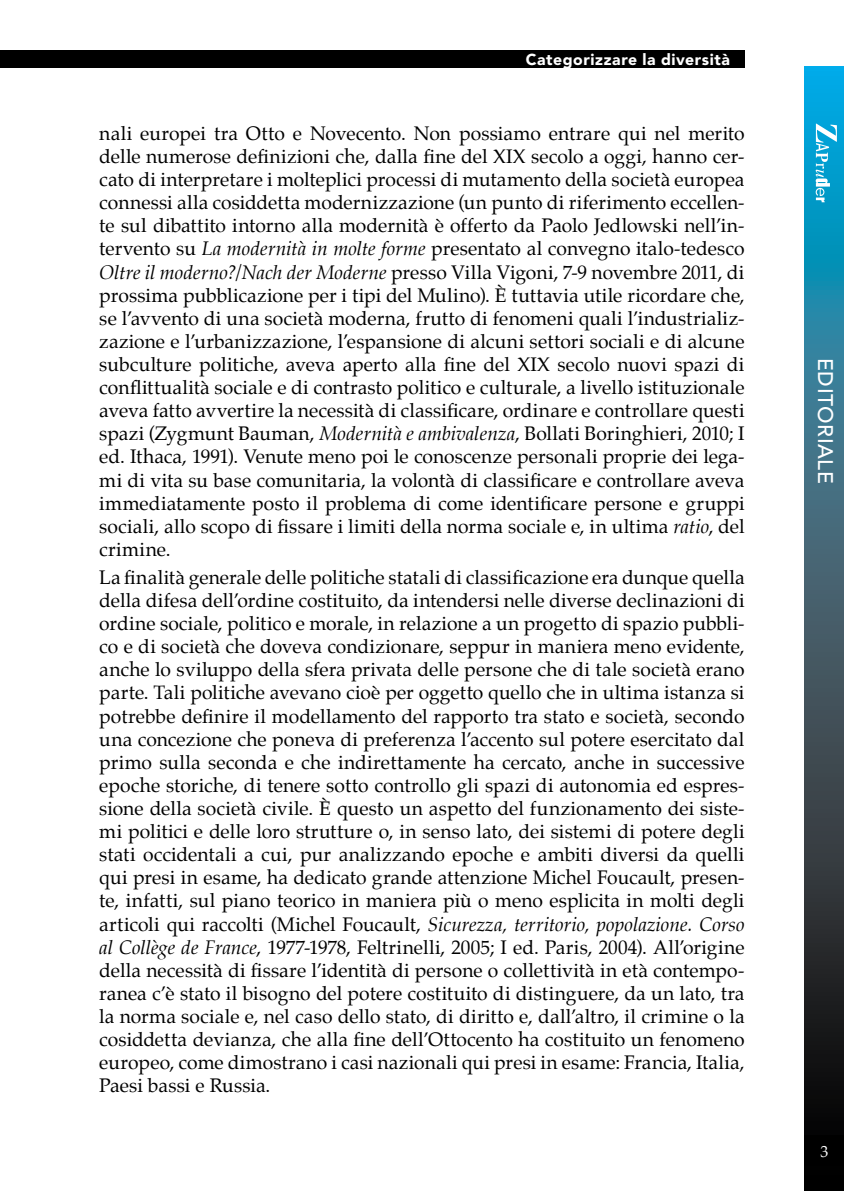
<style>
.page{position:relative;width:844px;height:1191px;background:#fff}
.page>*{position:absolute;margin:0;border:0;box-sizing:border-box;transform-origin:0 0}
.t1{font:500 21px "Avenir";color:#fff}
.t2{font:19.25px/23.1px "Palatino";letter-spacing:.005em;color:#000;text-align:justify}
.t3{font:900 15.75px "Avenir";letter-spacing:.04em;color:#fff}
.t4{font:15.75px "Palatino";color:#fff}
.s1{font-style:italic}
</style>
<div class="page">
<div style="left:0;top:51px;width:744px;height:17px;background:#000"></div>
<svg style="left:804px;top:66px;width:39px;height:1125px"></svg>
<svg style="left:815px;top:124px;width:21px;height:78px"></svg>
<div style="left:804px;top:1135px;width:39px;height:30px;background:#000"></div>
<p class="t3" style="left:525px;top:50px;width:206px">Categorizzare la diversità</p>
<p class="t2" style="left:99px;top:122px;width:646px">nali europei tra Otto e Novecento. Non possiamo entrare qui nel merito delle numerose definizioni che, dalla fine del XIX secolo a oggi, hanno cer&shy;cato di interpretare i molteplici processi di mutamento della società europea connessi alla cosiddetta modernizzazione (un punto di riferimento eccellen&shy;te sul dibattito intorno alla modernità è offerto da Paolo Jedlowski nell’in&shy;tervento su <span class="s1">La modernità in molte forme</span> presentato al convegno italo-tedesco <span class="s1">Oltre il moderno?/Nach der Moderne</span> presso Villa Vigoni, 7-9 novembre 2011, di prossima pubblicazione per i tipi del Mulino). È tuttavia utile ricordare che, se l’avvento di una società moderna, frutto di fenomeni quali l’industrializ&shy;zazione e l’urbanizzazione, l’espansione di alcuni settori sociali e di alcune subculture politiche, aveva aperto alla fine del XIX secolo nuovi spazi di conflittualità sociale e di contrasto politico e culturale, a livello istituzionale aveva fatto avvertire la necessità di classificare, ordinare e controllare questi spazi (Zygmunt Bauman, <span class="s1">Modernità e ambivalenza</span>, Bollati Boringhieri, 2010; I ed. Ithaca, 1991). Venute meno poi le conoscenze personali proprie dei lega&shy;mi di vita su base comunitaria, la volontà di classificare e controllare aveva immediatamente posto il problema di come identificare persone e gruppi sociali, allo scopo di fissare i limiti della norma sociale e, in ultima <span class="s1">ratio</span>, del crimine.</p>
<p class="t2" style="left:99px;top:566px;width:646px">La finalità generale delle politiche statali di classificazione era dunque quella della difesa dell’ordine costituito, da intendersi nelle diverse declinazioni di ordine sociale, politico e morale, in relazione a un progetto di spazio pubbli&shy;co e di società che doveva condizionare, seppur in maniera meno evidente, anche lo sviluppo della sfera privata delle persone che di tale società erano parte. Tali politiche avevano cioè per oggetto quello che in ultima istanza si potrebbe definire il modellamento del rapporto tra stato e società, secondo una concezione che poneva di preferenza l’accento sul potere esercitato dal primo sulla seconda e che indirettamente ha cercato, anche in successive epoche storiche, di tenere sotto controllo gli spazi di autonomia ed espres&shy;sione della società civile. È questo un aspetto del funzionamento dei siste&shy;mi politici e delle loro strutture o, in senso lato, dei sistemi di potere degli stati occidentali a cui, pur analizzando epoche e ambiti diversi da quelli qui presi in esame, ha dedicato grande attenzione Michel Foucault, presen&shy;te, infatti, sul piano teorico in maniera più o meno esplicita in molti degli articoli qui raccolti (Michel Foucault, <span class="s1">Sicurezza, territorio, popolazione. Corso al Collège de France</span>, 1977-1978, Feltrinelli, 2005; I ed. Paris, 2004). All’origine della necessità di fissare l’identità di persone o collettività in età contempo&shy;ranea c’è stato il bisogno del potere costituito di distinguere, da un lato, tra la norma sociale e, nel caso dello stato, di diritto e, dall’altro, il crimine o la cosiddetta devianza, che alla fine dell’Ottocento ha costituito un fenomeno europeo, come dimostrano i casi nazionali qui presi in esame: Francia, Italia, Paesi bassi e Russia.</p>
<p class="t1" style="left:837px;top:358px;width:124px;rotate:90deg">EDITORIALE</p>
<p class="t4" style="left:820px;top:1138px;width:9px">3</p>
</div>
